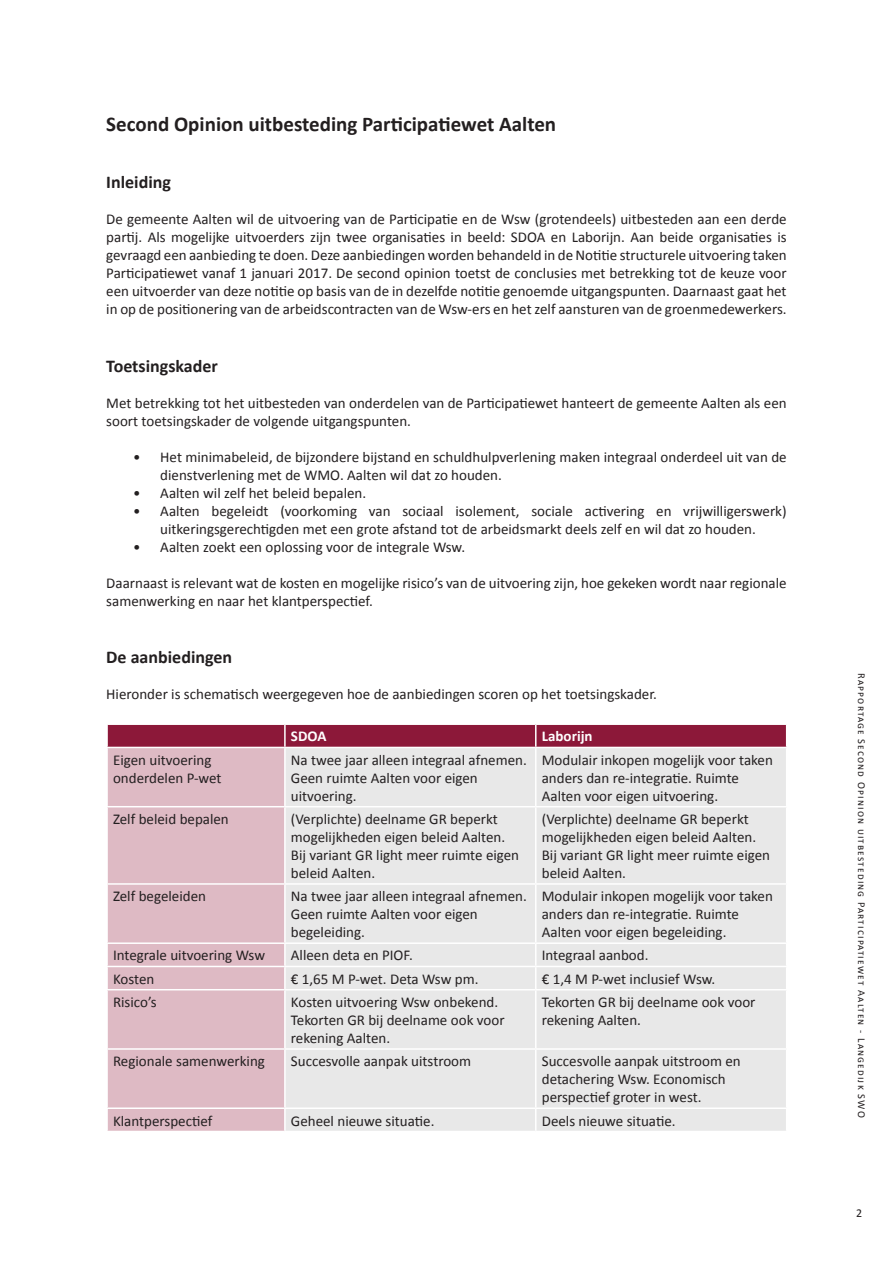
<style>
.page{position:relative;width:893px;height:1263px;background:#fff}
.page>*{position:absolute;margin:0;border:0;box-sizing:border-box;transform-origin:0 0}
.Normaal{font:700 21px "Calibri";color:#231f20}
.Normaal-2{font:700 18px "Calibri";color:#231f20}
.Normaal-3{font:15px/18px "Calibri";color:#231f20}
.Normaal-4{font:700 15px "Calibri";color:#fff}
.t1{font:12px "Calibri";color:#231f20}
.t2{font:10.5px "Calibri";letter-spacing:.11em;color:#231f20}
</style>
<div class="page">
<div style="left:108px;top:748px;width:176px;height:383px;background:#debac4"></div>
<div style="left:286px;top:748px;width:500px;height:383px;background:#e8e8e8"></div>
<svg style="left:107px;top:724px;width:680px;height:23px"></svg>
<hr style="left:535px;top:748px;width:1px;height:58px;background:#fff">
<hr style="left:106px;top:806px;width:179px;height:1px;background:#fff">
<hr style="left:285px;top:806px;width:251px;height:1px;background:#fff">
<hr style="left:536px;top:806px;width:251px;height:1px;background:#fff">
<hr style="left:535px;top:807px;width:1px;height:76px;background:#fff">
<hr style="left:106px;top:883px;width:179px;height:2px;background:#fff">
<hr style="left:285px;top:883px;width:251px;height:2px;background:#fff">
<hr style="left:536px;top:883px;width:251px;height:2px;background:#fff">
<hr style="left:535px;top:885px;width:1px;height:57px;background:#fff">
<hr style="left:106px;top:942px;width:179px;height:2px;background:#fff">
<hr style="left:285px;top:942px;width:251px;height:2px;background:#fff">
<hr style="left:536px;top:942px;width:251px;height:2px;background:#fff">
<hr style="left:106px;top:966px;width:179px;height:1px;background:#fff">
<hr style="left:285px;top:966px;width:251px;height:1px;background:#fff">
<hr style="left:536px;top:966px;width:251px;height:1px;background:#fff">
<svg style="left:535px;top:944px;width:1px;height:45px"></svg>
<hr style="left:106px;top:989px;width:179px;height:1px;background:#fff">
<hr style="left:285px;top:989px;width:251px;height:1px;background:#fff">
<hr style="left:536px;top:989px;width:251px;height:1px;background:#fff">
<hr style="left:535px;top:990px;width:1px;height:58px;background:#fff">
<hr style="left:106px;top:1048px;width:179px;height:2px;background:#fff">
<hr style="left:285px;top:1048px;width:251px;height:2px;background:#fff">
<hr style="left:536px;top:1048px;width:251px;height:2px;background:#fff">
<hr style="left:535px;top:1050px;width:1px;height:57px;background:#fff">
<hr style="left:106px;top:1107px;width:179px;height:2px;background:#fff">
<hr style="left:285px;top:1107px;width:251px;height:2px;background:#fff">
<hr style="left:536px;top:1107px;width:251px;height:2px;background:#fff">
<svg style="left:535px;top:1109px;width:1px;height:22px"></svg>
<p class="Normaal" style="left:106px;top:110px;width:451px">Second Opinion uitbesteding Participatiewet Aalten</p>
<p class="Normaal-2" style="left:106px;top:171px;width:66px">Inleiding</p>
<p class="Normaal-3" style="left:106px;top:210px;width:682px;text-align:justify">De gemeente Aalten wil de uitvoering van de Participatie en de Wsw (grotendeels) uitbesteden aan een derde partij. Als mogelijke uitvoerders zijn twee organisaties in beeld: SDOA en Laborijn. Aan beide organisaties is gevraagd een aanbieding te doen. Deze aanbiedingen worden behandeld in de Notitie structurele uitvoering taken Participatiewet vanaf 1 januari 2017. De second opinion toetst de conclusies met betrekking tot de keuze voor een uitvoerder van deze notitie op basis van de in dezelfde notitie genoemde uitgangspunten. Daarnaast gaat het in op de positionering van de arbeidscontracten van de Wsw-ers en het zelf aansturen van de groenmedewerkers.</p>
<p class="Normaal-2" style="left:106px;top:354px;width:113px">Toetsingskader</p>
<p class="Normaal-3" style="left:106px;top:394px;width:682px">Met betrekking tot het uitbesteden van onderdelen van de Participatiewet hanteert de gemeente Aalten als een soort toetsingskader de volgende uitgangspunten.</p>
<p class="Normaal-3" style="left:160px;top:448px;width:628px;text-indent:-27px">• Het minimabeleid, de bijzondere bijstand en schuldhulpverlening maken integraal onderdeel uit van de dienstverlening met de WMO. Aalten wil dat zo houden.</p>
<p class="Normaal-3" style="left:133px;top:484px;width:234px">• Aalten wil zelf het beleid bepalen.</p>
<p class="Normaal-3" style="left:133px;top:502px;width:655px;text-align:center">• Aalten begeleidt (voorkoming van sociaal isolement, sociale activering en vrijwilligerswerk) uitkeringsgerechtigden met een grote afstand tot de arbeidsmarkt deels zelf en wil dat zo houden.</p>
<p class="Normaal-3" style="left:133px;top:538px;width:333px">• Aalten zoekt een oplossing voor de integrale Wsw.</p>
<p class="Normaal-3" style="left:106px;top:574px;width:682px">Daarnaast is relevant wat de kosten en mogelijke risico’s van de uitvoering zijn, hoe gekeken wordt naar regionale samenwerking en naar het klantperspectief.</p>
<p class="Normaal-2" style="left:106px;top:646px;width:127px">De aanbiedingen</p>
<p class="Normaal-3" style="left:106px;top:685px;width:552px">Hieronder is schematisch weergegeven hoe de aanbiedingen scoren op het toetsingskader.</p>
<p class="Normaal-4" style="left:291px;top:727px;width:37px">SDOA</p>
<p class="Normaal-4" style="left:542px;top:727px;width:52px">Laborijn</p>
<p class="Normaal-3" style="left:113px;top:751px;width:110px">Eigen uitvoering onderdelen P-wet</p>
<p class="Normaal-3" style="left:291px;top:751px;width:237px">Na twee jaar alleen integraal afnemen.<br>Geen ruimte Aalten voor eigen uitvoering.</p>
<p class="Normaal-3" style="left:542px;top:751px;width:233px">Modulair inkopen mogelijk voor taken anders dan re-integratie. Ruimte<br>Aalten voor eigen uitvoering.</p>
<p class="Normaal-3" style="left:113px;top:810px;width:117px">Zelf beleid bepalen</p>
<p class="Normaal-3" style="left:291px;top:810px;width:230px">(Verplichte) deelname GR beperkt mogelijkheden eigen beleid Aalten.<br>Bij variant GR light meer ruimte eigen beleid Aalten.</p>
<p class="Normaal-3" style="left:542px;top:810px;width:230px">(Verplichte) deelname GR beperkt mogelijkheden eigen beleid Aalten.<br>Bij variant GR light meer ruimte eigen beleid Aalten.</p>
<p class="Normaal-3" style="left:113px;top:887px;width:94px">Zelf begeleiden</p>
<p class="Normaal-3" style="left:291px;top:887px;width:237px">Na twee jaar alleen integraal afnemen.<br>Geen ruimte Aalten voor eigen begeleiding.</p>
<p class="Normaal-3" style="left:542px;top:887px;width:233px">Modulair inkopen mogelijk voor taken anders dan re-integratie. Ruimte<br>Aalten voor eigen begeleiding.</p>
<p class="Normaal-3" style="left:113px;top:946px;width:154px">Integrale uitvoering Wsw</p>
<p class="Normaal-3" style="left:291px;top:946px;width:123px">Alleen deta en PIOF.</p>
<p class="Normaal-3" style="left:542px;top:946px;width:108px">Integraal aanbod.</p>
<p class="Normaal-3" style="left:113px;top:970px;width:43px">Kosten</p>
<p class="Normaal-3" style="left:291px;top:970px;width:189px">€ 1,65 M P-wet. Deta Wsw pm.</p>
<p class="Normaal-3" style="left:542px;top:970px;width:175px">€ 1,4 M P-wet inclusief Wsw.</p>
<p class="Normaal-3" style="left:113px;top:993px;width:45px">Risico’s</p>
<p class="Normaal-3" style="left:291px;top:993px;width:215px">Kosten uitvoering Wsw onbekend.<br>Tekorten GR bij deelname ook voor rekening Aalten.</p>
<p class="Normaal-3" style="left:542px;top:993px;width:215px">Tekorten GR bij deelname ook voor rekening Aalten.</p>
<p class="Normaal-3" style="left:113px;top:1052px;width:153px">Regionale samenwerking</p>
<p class="Normaal-3" style="left:291px;top:1052px;width:182px">Succesvolle aanpak uitstroom</p>
<p class="Normaal-3" style="left:542px;top:1052px;width:200px">Succesvolle aanpak uitstroom en detachering Wsw. Economisch perspectief groter in west.</p>
<p class="Normaal-3" style="left:113px;top:1111px;width:101px">Klantperspectief</p>
<p class="Normaal-3" style="left:291px;top:1111px;width:145px">Geheel nieuwe situatie.</p>
<p class="Normaal-3" style="left:542px;top:1111px;width:135px">Deels nieuwe situatie.</p>
<p class="t2" style="left:868px;top:673px;width:446px;rotate:90deg">Rapportage Second Opinion uitbesteding Participatiewet Aalten - Langedijk SWO</p>
<p class="t1" style="left:856px;top:1205px;width:8px">2</p>
</div>
